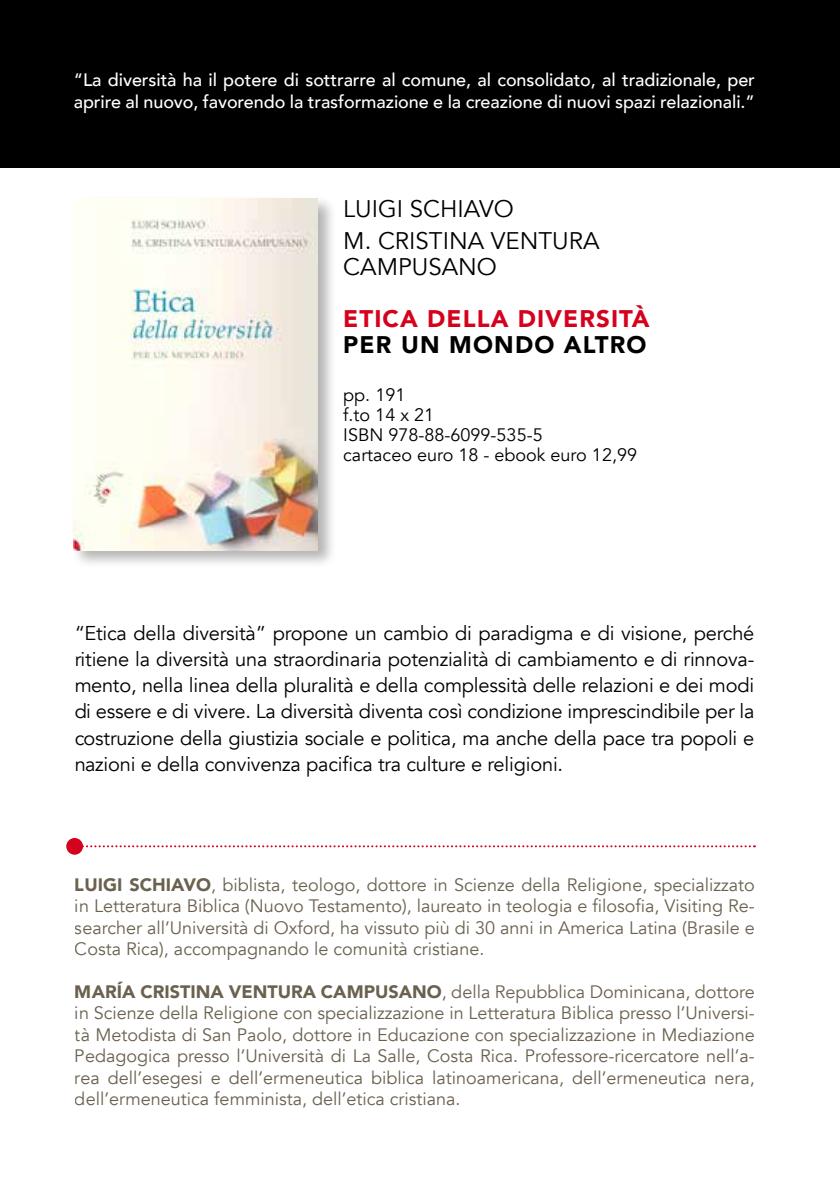
<style>
.page{position:relative;width:840px;height:1191px;background:#fff}
.page>*{position:absolute;margin:0;border:0;box-sizing:border-box;transform-origin:0 0}
.t1{font:24px/31.6px "Avenir";color:#000}
.t2{font:900 24px "Avenir";letter-spacing:.045em;color:#d4021d}
.t3{font:900 24px "Avenir";letter-spacing:.05em;color:#000}
.t4{font:20px/26px "Avenir";letter-spacing:-.01em;color:#000;text-align:justify}
.t5{font:18px/21.4px "Avenir";color:#6b614f;text-align:justify}
.t6{font:500 18px/22px "Avenir";letter-spacing:-.005em;color:#fff}
.t7{font:18px/20px "Avenir";color:#000}
.s1{font-weight:900}
</style>
<div class="page">
<div style="left:0;top:0;width:839px;height:168px;background:#000"></div>
<div style="left:71px;top:195px;width:265px;height:374px;background:#000;opacity:.3"></div>
<img style="left:74px;top:198px;width:243px;height:352px">
<svg style="left:83px;top:845px;width:671px;height:2px"></svg>
<div style="left:66px;top:838px;width:17px;height:16px;background:#d4021d;border-radius:50%"></div>
<p class="t6" style="left:74px;top:68px;width:682px">“La diversità ha il potere di sottrarre al comune, al consolidato, al tradizionale, per aprire al nuovo, favorendo la trasformazione e la creazione di nuovi spazi relazionali.”</p>
<h1 class="t1" style="left:343px;top:193px;width:257px">LUIGI SCHIAVO<br>M. CRISTINA VENTURA</h1>
<h1 class="t1" style="left:343px;top:251px;width:155px">CAMPUSANO</h1>
<h1 class="t2" style="left:343px;top:298px;width:308px">ETICA DELLA DIVERSITÀ</h1>
<h1 class="t3" style="left:343px;top:324px;width:304px">PER UN MONDO ALTRO</h1>
<p class="t7" style="left:343px;top:385px;width:295px">pp. 191<br>f.to 14 x 21<br>ISBN 978-88-6099-535-5<br>cartaceo euro 18 - ebook euro 12,99</p>
<p class="t4" style="left:74px;top:621px;width:681px">“Etica della diversità” propone un cambio di paradigma e di visione, perché ritiene la diversità una straordinaria potenzialità di cambiamento e di rinnova&shy;mento, nella linea della pluralità e della complessità delle relazioni e dei modi di essere e di vivere. La diversità diventa così condizione imprescindibile per la costruzione della giustizia sociale e politica, ma anche della pace tra popoli e nazioni e della convivenza pacifica tra culture e religioni.</p>
<p class="t5" style="left:75px;top:874px;width:681px"><span class="s1">LUIGI SCHIAVO</span>, biblista, teologo, dottore in Scienze della Religione, specializzato in Letteratura Biblica (Nuovo Testamento), laureato in teologia e filosofia, Visiting Re&shy;searcher all’Università di Oxford, ha vissuto più di 30 anni in America Latina (Brasile e Costa Rica), accompagnando le comunità cristiane.</p>
<p class="t5" style="left:75px;top:981px;width:681px"><span class="s1">MARÍA CRISTINA VENTURA CAMPUSANO</span>, della Repubblica Dominicana, dottore in Scienze della Religione con specializzazione in Letteratura Biblica presso l’Universi&shy;tà Metodista di San Paolo, dottore in Educazione con specializzazione in Mediazione Pedagogica presso l’Università di La Salle, Costa Rica. Professore-ricercatore nell’a&shy;rea dell’esegesi e dell’ermeneutica biblica latinoamericana, dell’ermeneutica nera, dell’ermeneutica femminista, dell’etica cristiana.</p>
</div>
